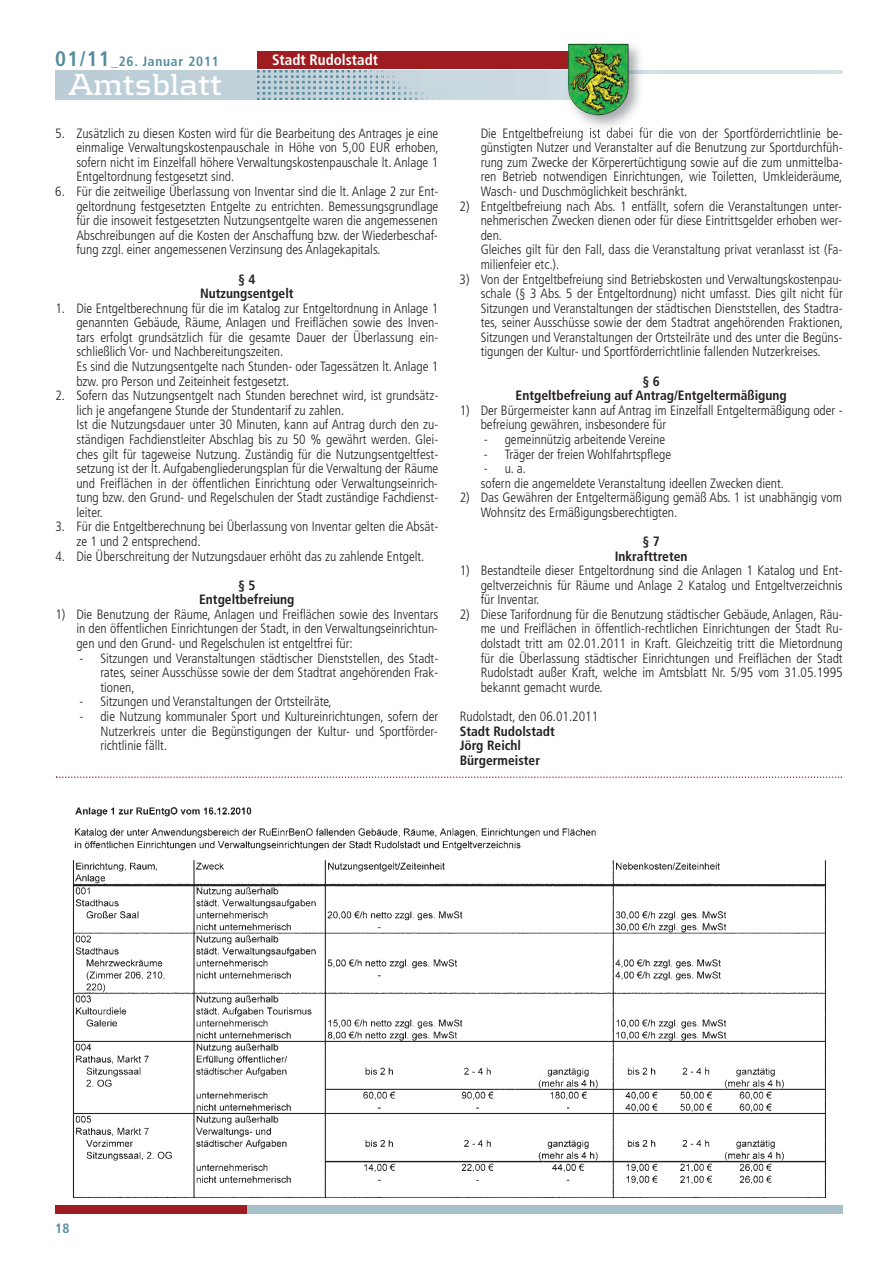
<style>
.page{position:relative;width:881px;height:1263px;background:#fff}
.page>*{position:absolute;margin:0;border:0;box-sizing:border-box;transform-origin:0 0}
.t1{font:700 31.5px "Kontrapunkt";color:#fff}
.t2{font:700 condensed 15px "Frutiger";color:#fff}
.t3{font:300 condensed 13.5px/14.5px "Frutiger";color:#231f20;text-align:justify}
.t4{font:700 condensed 13.5px/14.5px "Frutiger";color:#231f20;text-align:center}
.t5{font:700 condensed 13.5px "Frutiger";letter-spacing:.06em;color:#548c9e}
.s1{font-size:21px}
</style>
<div class="page">
<div style="left:236px;top:1205px;width:606px;height:9px;background:#a8c0cb"></div>
<div style="left:55px;top:1205px;width:192px;height:9px;background:#9f1d20"></div>
<svg style="left:55px;top:70px;width:787px;height:30px;background:#c3d3db"></svg>
<img style="left:257px;top:70px;width:202px;height:30px">
<div style="left:257px;top:51px;width:346px;height:17px;background:#9f1d20"></div>
<div style="left:618px;top:74px;width:224px;height:28px;background:#fff"></div>
<img style="left:569px;top:102px;width:84px;height:39px">
<img style="left:548px;top:43px;width:111px;height:31px">
<img style="left:548px;top:127px;width:21px;height:11px">
<img style="left:548px;top:74px;width:19px;height:26px">
<img style="left:548px;top:51px;width:19px;height:17px">
<img style="left:628px;top:74px;width:12px;height:28px">
<img style="left:567px;top:44px;width:61px;height:71px">
<img style="left:72px;top:860px;width:752px;height:338px">
<img style="left:74px;top:828px;width:522px;height:23px">
<img style="left:75px;top:807px;width:177px;height:10px">
<svg style="left:56px;top:776px;width:785px;height:2px"></svg>
<p class="t5" style="left:55px;top:56px;width:165px"><span class="s1">01/11</span>_26. Januar 2011</p>
<p class="t2" style="left:272px;top:53px;width:107px">Stadt Rudolstadt</p>
<h1 class="t1" style="left:69px;top:74px;width:155px">Amtsblatt</h1>
<p class="t3" style="left:76px;top:127px;width:364px;text-indent:-21px">5. Zusätzlich zu diesen Kosten wird für die Bearbeitung des Antrages je eine einmalige Verwaltungskostenpauschale in Höhe von 5,00 EUR erhoben, sofern nicht im Einzelfall höhere Verwaltungskostenpauschale lt. Anlage 1<br>Entgeltordnung festgesetzt sind.</p>
<p class="t3" style="left:76px;top:185px;width:363px;text-indent:-21px">6. Für die zeitweilige Überlassung von Inventar sind die lt. Anlage 2 zur Ent&shy;geltordnung festgesetzten Entgelte zu entrichten. Bemessungsgrundlage für die insoweit festgesetzten Nutzungsentgelte waren die angemessenen Abschreibungen auf die Kosten der Anschaffung bzw. der Wiederbeschaf&shy;fung zzgl. einer angemessenen Verzinsung des Anlagekapitals.</p>
<p class="t4" style="left:200px;top:273px;width:95px">§ 4<br>Nutzungsentgelt</p>
<p class="t3" style="left:76px;top:302px;width:363px;text-align:left;text-indent:-21px">1. Die Entgeltberechnung für die im Katalog zur Entgeltordnung in Anlage 1 genannten Gebäude, Räume, Anlagen und Freiflächen sowie des Inven&shy;tars erfolgt grundsätzlich für die gesamte Dauer der Überlassung ein&shy;schließlich Vor- und Nachbereitungszeiten.<br>Es sind die Nutzungsentgelte nach Stunden- oder Tagessätzen lt. Anlage 1 bzw. pro Person und Zeiteinheit festgesetzt.</p>
<p class="t3" style="left:76px;top:389px;width:363px;text-align:left;text-indent:-21px">2. Sofern das Nutzungsentgelt nach Stunden berechnet wird, ist grundsätz&shy;lich je angefangene Stunde der Stundentarif zu zahlen.<br>Ist die Nutzungsdauer unter 30 Minuten, kann auf Antrag durch den zu&shy;ständigen Fachdienstleiter Abschlag bis zu 50 % gewährt werden. Glei&shy;ches gilt für tageweise Nutzung. Zuständig für die Nutzungsentgeltfest&shy;setzung ist der lt. Aufgabengliederungsplan für die Verwaltung der Räume und Freiflächen in der öffentlichen Einrichtung oder Verwaltungseinrich&shy;tung bzw. den Grund- und Regelschulen der Stadt zuständige Fachdienst&shy;leiter.</p>
<p class="t3" style="left:76px;top:520px;width:363px;text-indent:-21px">3. Für die Entgeltberechnung bei Überlassung von Inventar gelten die Absät&shy;ze 1 und 2 entsprechend.</p>
<p class="t3" style="left:55px;top:550px;width:370px">4. Die Überschreitung der Nutzungsdauer erhöht das zu zahlende Entgelt.</p>
<p class="t4" style="left:199px;top:579px;width:97px">§ 5<br>Entgeltbefreiung</p>
<p class="t3" style="left:76px;top:608px;width:363px;text-indent:-21px">1) Die Benutzung der Räume, Anlagen und Freiflächen sowie des Inventars in den öffentlichen Einrichtungen der Stadt, in den Verwaltungseinrichtun&shy;gen und den Grund- und Regelschulen ist entgeltfrei für:</p>
<p class="t3" style="left:100px;top:652px;width:339px;text-indent:-21px">- Sitzungen und Veranstaltungen städtischer Dienststellen, des Stadt&shy;rates, seiner Ausschüsse sowie der dem Stadtrat angehörenden Frak&shy;tionen,</p>
<p class="t3" style="left:79px;top:695px;width:254px">- Sitzungen und Veranstaltungen der Ortsteilräte,</p>
<p class="t3" style="left:100px;top:710px;width:339px;text-indent:-21px">- die Nutzung kommunaler Sport und Kultureinrichtungen, sofern der Nutzerkreis unter die Begünstigungen der Kultur- und Sportförder&shy;richtlinie fällt.</p>
<p class="t3" style="left:480px;top:127px;width:363px">Die Entgeltbefreiung ist dabei für die von der Sportförderrichtlinie be&shy;günstigten Nutzer und Veranstalter auf die Benutzung zur Sportdurchfüh&shy;rung zum Zwecke der Körperertüchtigung sowie auf die zum unmittelba&shy;ren Betrieb notwendigen Einrichtungen, wie Toiletten, Umkleideräume, Wasch- und Duschmöglichkeit beschränkt.</p>
<p class="t3" style="left:480px;top:200px;width:363px;text-align:left;text-indent:-21px">2) Entgeltbefreiung nach Abs. 1 entfällt, sofern die Veranstaltungen unter&shy;nehmerischen Zwecken dienen oder für diese Eintrittsgelder erhoben wer&shy;den.<br>Gleiches gilt für den Fall, dass die Veranstaltung privat veranlasst ist (Fa&shy;milienfeier etc.).</p>
<p class="t3" style="left:480px;top:273px;width:364px;text-indent:-21px">3) Von der Entgeltbefreiung sind Betriebskosten und Verwaltungskostenpau&shy;schale (§ 3 Abs. 5 der Entgeltordnung) nicht umfasst. Dies gilt nicht für Sitzungen und Veranstaltungen der städtischen Dienststellen, des Stadtra&shy;tes, seiner Ausschüsse sowie der dem Stadtrat angehörenden Fraktionen, Sitzungen und Veranstaltungen der Ortsteilräte und des unter die Begüns&shy;tigungen der Kultur- und Sportförderrichtlinie fallenden Nutzerkreises.</p>
<p class="t4" style="left:515px;top:375px;width:272px">§ 6<br>Entgeltbefreiung auf Antrag/Entgeltermäßigung</p>
<p class="t3" style="left:480px;top:404px;width:363px;text-indent:-21px">1) Der Bürgermeister kann auf Antrag im Einzelfall Entgeltermäßigung oder - befreiung gewähren, insbesondere für</p>
<p class="t3" style="left:483px;top:433px;width:183px">- gemeinnützig arbeitende Vereine</p>
<p class="t3" style="left:483px;top:448px;width:189px">- Träger der freien Wohlfahrtspflege</p>
<p class="t3" style="left:480px;top:462px;width:305px">- u.a.<br>sofern die angemeldete Veranstaltung ideellen Zwecken dient.</p>
<p class="t3" style="left:480px;top:491px;width:362px;text-indent:-21px">2) Das Gewähren der Entgeltermäßigung gemäß Abs. 1 ist unabhängig vom<br>Wohnsitz des Ermäßigungsberechtigten.</p>
<p class="t4" style="left:614px;top:535px;width:74px">§ 7<br>Inkrafttreten</p>
<p class="t3" style="left:480px;top:564px;width:363px;text-indent:-21px">1) Bestandteile dieser Entgeltordnung sind die Anlagen 1 Katalog und Ent&shy;geltverzeichnis für Räume und Anlage 2 Katalog und Entgeltverzeichnis für Inventar.</p>
<p class="t3" style="left:480px;top:608px;width:363px;text-indent:-21px">2) Diese Tarifordnung für die Benutzung städtischer Gebäude, Anlagen, Räu&shy;me und Freiflächen in öffentlich-rechtlichen Einrichtungen der Stadt Ru&shy;dolstadt tritt am 02.01.2011 in Kraft. Gleichzeitig tritt die Mietordnung für die Überlassung städtischer Einrichtungen und Freiflächen der Stadt Rudolstadt außer Kraft, welche im Amtsblatt Nr. 5/95 vom 31.05.1995 bekannt gemacht wurde.</p>
<p class="t3" style="left:459px;top:710px;width:140px">Rudolstadt, den 06.01.2011</p>
<p class="t4" style="left:459px;top:725px;width:97px;text-align:left">Stadt Rudolstadt<br>Jörg Reichl<br>Bürgermeister</p>
<p class="t5" style="left:55px;top:1222px;width:16px">18</p>
</div>
